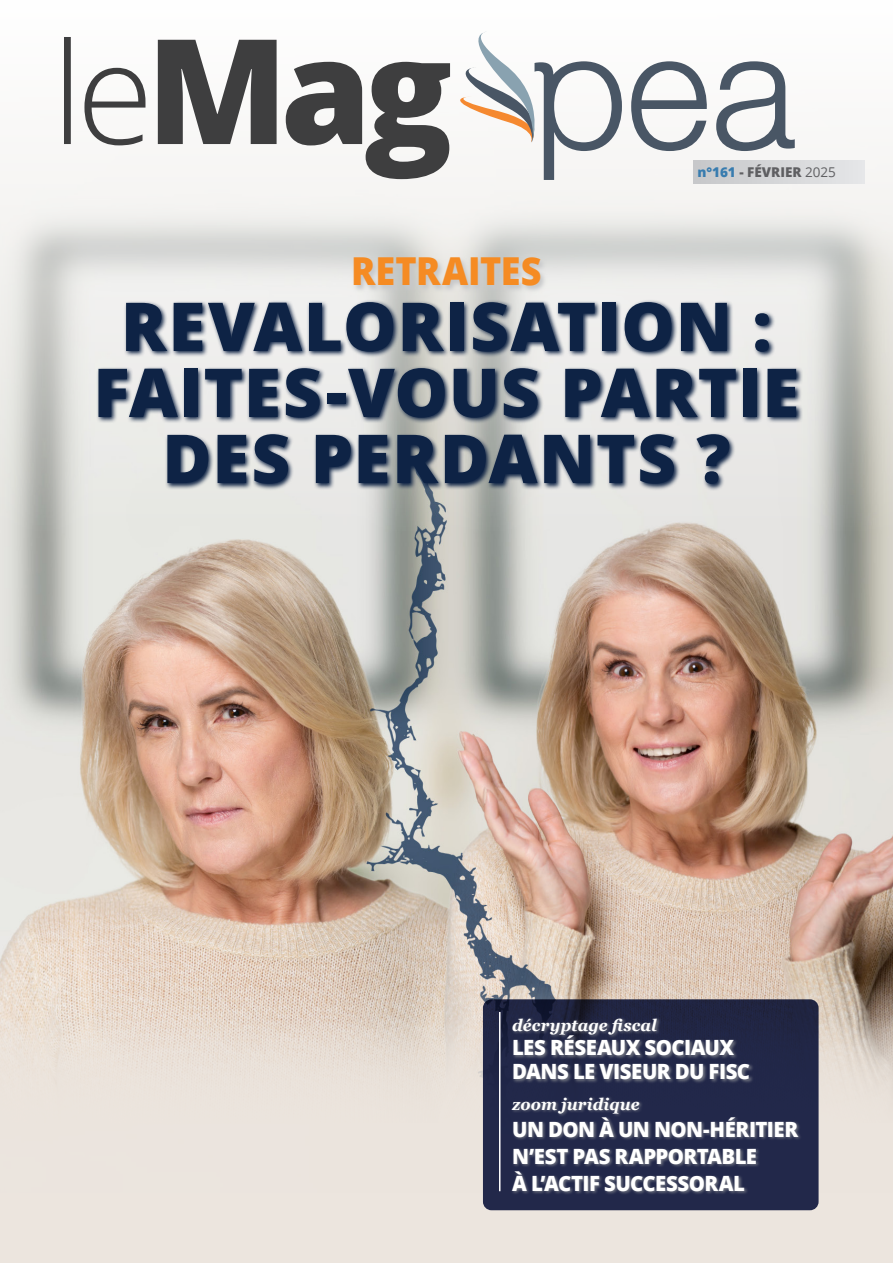
<style>
.page{position:relative;width:893px;height:1263px;background:#fff}
.page>*{position:absolute;margin:0;border:0;box-sizing:border-box;transform-origin:0 0}
.TEXTE_SOMMAIRE{font:800 67.5px/66px "Open Sans";letter-spacing:.01em;color:#0e2345;text-align:center}
.TEXTE_SOMMAIRE-2{font:800 38.55px "Open Sans";color:#f58b23;scale:.93 1}
.t1{font:800 21px/27px "Open Sans";letter-spacing:-.025em;color:#fff}
.t2{font:italic 700 16.5px "Georgia";letter-spacing:.005em;color:#fff}
.t3{font:800 13.5px "Open Sans";color:#5f5f62}
.s1{color:#387caf}
.s2{font-weight:400}
</style>
<div class="page">
<img style="left:0;top:533px;width:893px;height:450px">
<svg style="left:0;top:983px;width:893px;height:35px;background:#d6c6b8"></svg>
<svg style="left:0;top:151px;width:893px;height:382px"></svg>
<div style="left:0;top:1018px;width:893px;height:245px;background:#ece5de"></div>
<svg style="left:352px;top:256px;width:196px;height:37px;background:#d0d1d0"></svg>
<svg style="left:96px;top:300px;width:707px;height:191px;background:#969da8"></svg>
<svg style="left:483px;top:999px;width:336px;height:211px;background:#222747"></svg>
<hr style="left:499px;top:1012px;width:1px;height:179px;background:#fff">
<div style="left:511px;top:1017px;width:243px;height:67px;background:#939598;opacity:.7"></div>
<div style="left:511px;top:1096px;width:291px;height:99px;background:#939598;opacity:.7"></div>
<svg style="left:631px;top:61px;width:76px;height:90px"></svg>
<svg style="left:716px;top:61px;width:79px;height:90px"></svg>
<svg style="left:441px;top:31px;width:181px;height:149px"></svg>
<svg style="left:64px;top:37px;width:386px;height:142px;fill:#f7f6f4"></svg>
<div style="left:693px;top:160px;width:172px;height:24px;background:linear-gradient(to right,#c6c7c9,#e5e6e8)"></div>
<p class="t3" style="left:697px;top:162px;width:140px"><span class="s1">n°161</span> - FÉVRIER <span class="s2">2025</span></p>
<p class="t3" style="left:729px;top:162px;width:129px"><span class="s1">n°58</span> - JUILLET <span class="s2">2016</span></p>
<p class="TEXTE_SOMMAIRE-2" style="left:351px;top:242px;width:206px">RETRAITES</p>
<p class="TEXTE_SOMMAIRE" style="left:121px;top:290px;width:652px">REVALORISATION :</p>
<p class="TEXTE_SOMMAIRE" style="left:93px;top:356px;width:708px">FAITES-VOUS PARTIE<br>DES PERDANTS ?</p>
<p class="t2" style="left:512px;top:1013px;width:146px">décryptage fiscal</p>
<p class="t1" style="left:512px;top:1034px;width:239px;line-height:24px">LES RÉSEAUX SOCIAUX<br>DANS LE VISEUR DU FISC</p>
<p class="t2" style="left:512px;top:1092px;width:129px">zoom juridique</p>
<p class="t1" style="left:512px;top:1114px;width:287px">UN DON À UN NON-HÉRITIER<br>N’EST PAS RAPPORTABLE<br>À L’ACTIF SUCCESSORAL</p>
</div>
